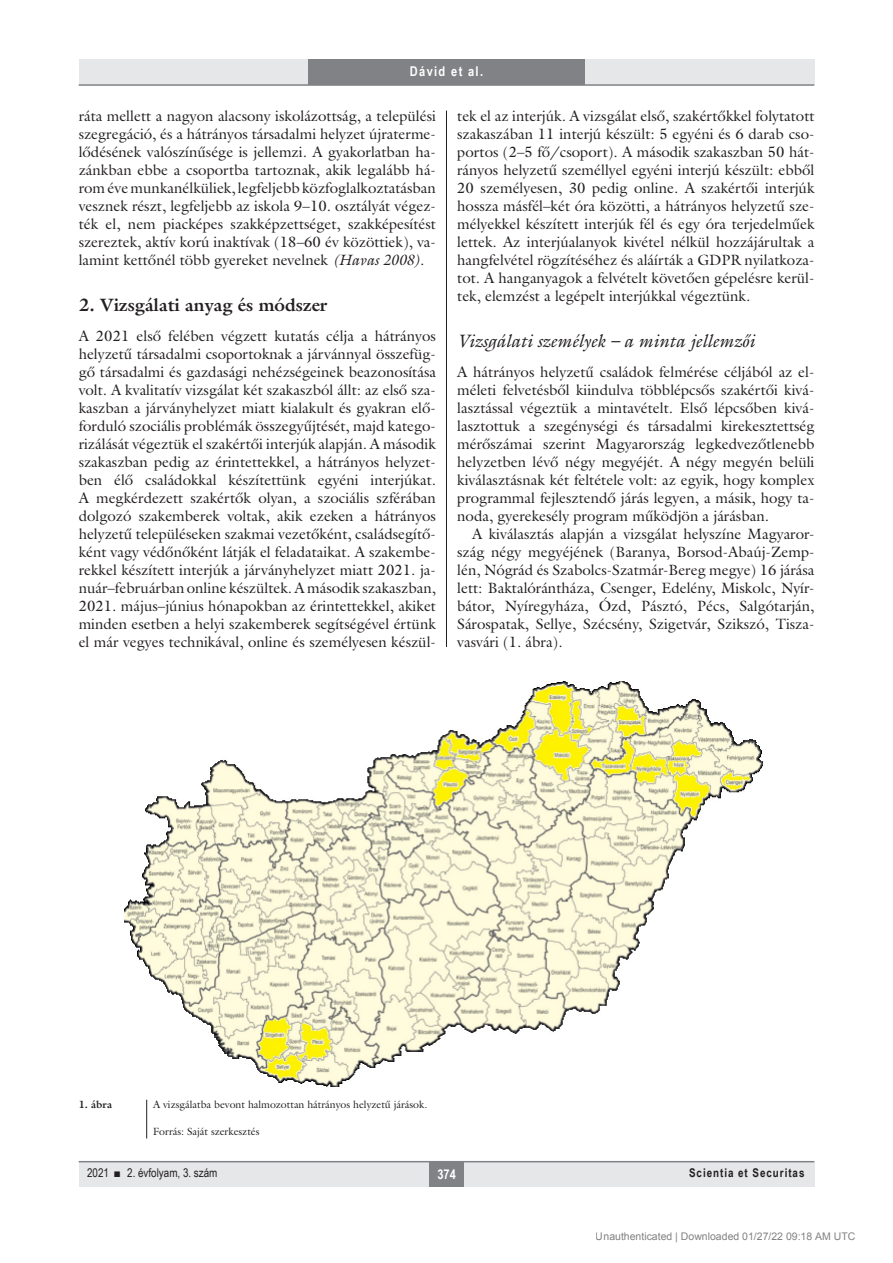
<style>
.page{position:relative;width:893px;height:1263px;background:#fff}
.page>*{position:absolute;margin:0;border:0;box-sizing:border-box;transform-origin:0 0}
.alcimkurziv{font:italic 18px "Galliard Reg";color:#231f20}
.alcimbold{font:700 18px "Galliard Reg";color:#231f20}
.Body_tompa{font:15px/18px "Galliard Reg";color:#231f20;text-align:justify}
.Body_Text{font:15px/18px "Galliard Reg";color:#231f20;text-align:justify}
.t1{font:700 13.5px "Arial Narrow";letter-spacing:.1em;color:#fff}
.t2{font:12px "Arial Narrow";color:#231f20}
.t3{font:700 12px "Arial Narrow";letter-spacing:.08em;color:#231f20}
.kepalairas2{font:10.5px "Galliard Reg";color:#231f20}
.t4{font:10.5px "Arial";color:rgb(0 0 0/.5)}
.kepalairas1{font:700 10.5px "Galliard Reg";color:#231f20}
.s1{font-style:italic}
</style>
<div class="page">
<div style="left:79px;top:1161px;width:735px;height:25px;background:#e6e7e9"></div>
<hr style="left:79px;top:1161px;width:735px;height:1px;background:#808285">
<div style="left:430px;top:1161px;width:34px;height:25px;background:#808285"></div>
<div style="left:79px;top:60px;width:735px;height:25px;background:#e6e7e9"></div>
<div style="left:308px;top:60px;width:277px;height:25px;background:#808285"></div>
<hr style="left:79px;top:84px;width:735px;height:2px;background:#808285">
<hr style="left:446px;top:111px;width:1px;height:1026px;background:#231f20">
<img style="left:124px;top:681px;width:639px;height:412px">
<div style="left:79px;top:1100px;width:735px;height:39px;background:#fff"></div>
<hr style="left:146px;top:1100px;width:1px;height:38px;background:#231f20">
<p class="t1" style="left:410px;top:61px;width:75px">Dávid et al.</p>
<p class="Body_Text" style="left:79px;top:107px;width:359px">ráta mellett a nagyon alacsony iskolázottság, a települési szegregáció, és a hátrányos társadalmi helyzet újraterme&shy;lődésének valószínűsége is jellemzi. A gyakorlatban ha&shy;zánkban ebbe a csoportba tartoznak, akik legalább há&shy;rom éve munkanélküliek, legfeljebb közfoglalkoztatásban vesznek részt, legfeljebb az iskola 9–10. osztályát végez&shy;ték el, nem piacképes szakképzettséget, szakképesítést szereztek, aktív korú inaktívak (18–60 év közöttiek), va&shy;lamint kettőnél több gyereket nevelnek <span class="s1">(Havas 2008)</span>.</p>
<p class="alcimbold" style="left:79px;top:293px;width:250px">2. Vizsgálati anyag és módszer</p>
<p class="Body_tompa" style="left:79px;top:327px;width:359px">A 2021 első felében végzett kutatás célja a hátrányos helyzetű társadalmi csoportoknak a járvánnyal összefüg&shy;gő társadalmi és gazdasági nehézségeinek beazonosítása volt. A kvalitatív vizsgálat két szakaszból állt: az első sza&shy;kaszban a járványhelyzet miatt kialakult és gyakran elő&shy;forduló szociális problémák összegyűjtését, majd katego&shy;rizálását végeztük el szakértői interjúk alapján. A második szakaszban pedig az érintettekkel, a hátrányos helyzet&shy;ben élő családokkal készítettünk egyéni interjúkat.<br>A megkérdezett szakértők olyan, a szociális szférában dolgozó szakemberek voltak, akik ezeken a hátrányos helyzetű településeken szakmai vezetőként, családsegítő&shy;ként vagy védőnőként látják el feladataikat. A szakembe&shy;rekkel készített interjúk a járványhelyzet miatt 2021. ja&shy;nuár–februárban online készültek. A második szakaszban, 2021. május–június hónapokban az érintettekkel, akiket minden esetben a helyi szakemberek segítségével értünk el már vegyes technikával, online és személyesen készül-</p>
<p class="Body_tompa" style="left:457px;top:107px;width:359px">tek el az interjúk. A vizsgálat első, szakértőkkel folytatott szakaszában 11 interjú készült: 5 egyéni és 6 darab cso&shy;portos (2–5 fő/csoport). A második szakaszban 50 hát&shy;rányos helyzetű személlyel egyéni interjú készült: ebből 20 személyesen, 30 pedig online. A szakértői interjúk hossza másfél–két óra közötti, a hátrányos helyzetű sze&shy;mélyekkel készített interjúk fél és egy óra terjedelműek lettek. Az interjúalanyok kivétel nélkül hozzájárultak a hangfelvétel rögzítéséhez és aláírták a GDPR nyilatkoza&shy;tot. A hanganyagok a felvételt követően gépelésre kerül&shy;tek, elemzést a legépelt interjúkkal végeztünk.</p>
<p class="alcimkurziv" style="left:457px;top:330px;width:299px">Vizsgálati személyek – a minta jellemzői</p>
<p class="Body_tompa" style="left:457px;top:363px;width:359px">A hátrányos helyzetű családok felmérése céljából az el&shy;méleti felvetésből kiindulva többlépcsős szakértői kivá&shy;lasztással végeztük a mintavételt. Első lépcsőben kivá&shy;lasztottuk a szegénységi és társadalmi kirekesztettség mérőszámai szerint Magyarország legkedvezőtlenebb helyzetben lévő négy megyéjét. A négy megyén belüli kiválasztásnak két feltétele volt: az egyik, hogy komplex programmal fejlesztendő járás legyen, a másik, hogy ta&shy;noda, gyerekesély program működjön a járásban.</p>
<p class="Body_Text" style="left:457px;top:525px;width:359px;text-indent:15px">A kiválasztás alapján a vizsgálat helyszíne Magyaror&shy;szág négy megyéjének (Baranya, Borsod-Abaúj-Zemp&shy;lén, Nógrád és Szabolcs-Szatmár-Bereg megye) 16 járása lett: Baktalórántháza, Csenger, Edelény, Miskolc, Nyír&shy;bátor, Nyíregyháza, Ózd, Pásztó, Pécs, Salgótarján, Sárospatak, Sellye, Szécsény, Szigetvár, Szikszó, Tisza&shy;vasvári (1. ábra).</p>
<p class="kepalairas1" style="left:79px;top:1098px;width:35px">1. ábra</p>
<p class="kepalairas2" style="left:153px;top:1098px;width:276px">A vizsgálatba bevont halmozottan hátrányos helyzetű járások.</p>
<p class="kepalairas2" style="left:153px;top:1125px;width:108px">Forrás: Saját szerkesztés</p>
<p class="t2" style="left:87px;top:1164px;width:132px">2021 ■ 2. évfolyam, 3. szám</p>
<p class="t1" style="left:437px;top:1163px;width:20px">374</p>
<p class="t3" style="left:689px;top:1164px;width:117px">Scientia et Securitas</p>
<p class="t4" style="left:596px;top:1231px;width:261px">Unauthenticated | Downloaded 01/27/22 09:18 AM UTC</p>
</div>
